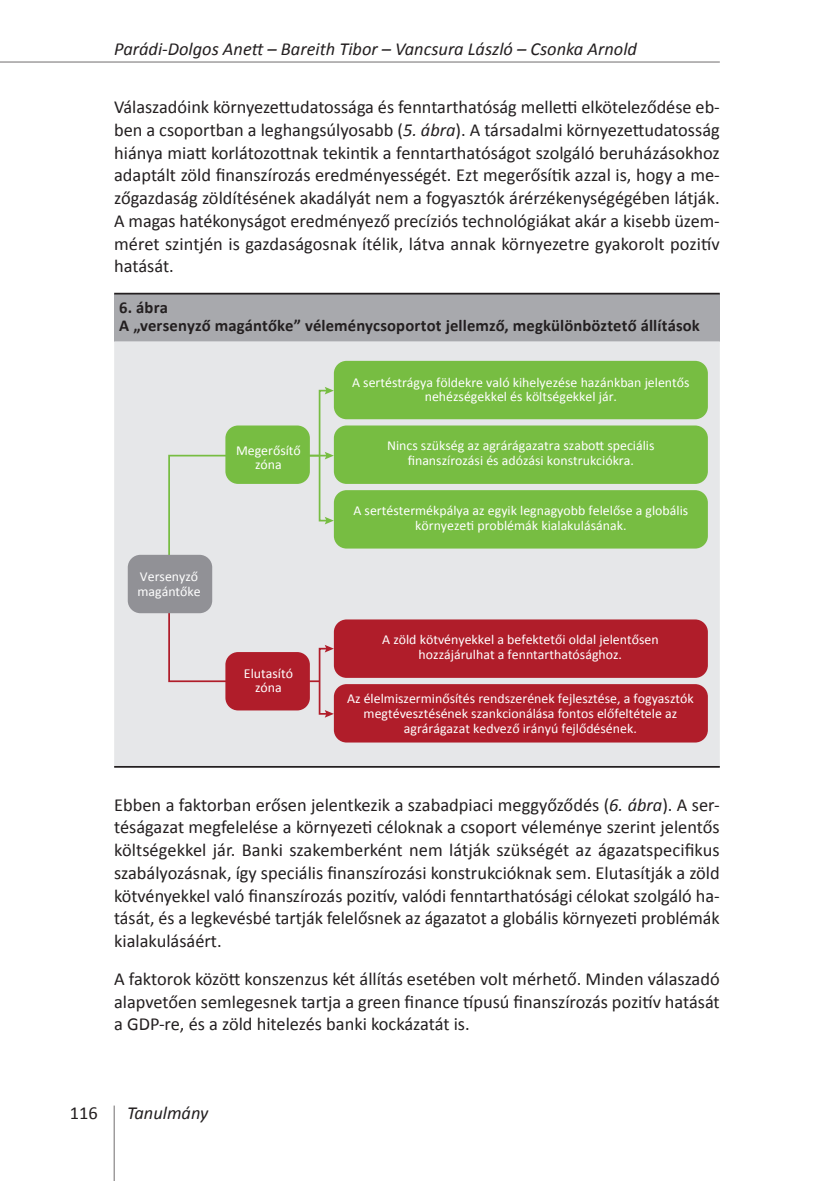
<style>
.page{position:relative;width:834px;height:1181px;background:#fff}
.page>*{position:absolute;margin:0;border:0;box-sizing:border-box;transform-origin:0 0}
.t1{font:18.38px/22.8px "Calibri";color:#231f20;text-align:justify}
.t2{font:italic 18.38px "Calibri";color:#231f20}
.t3{font:700 16.62px/18.4px "Calibri";letter-spacing:.005em;color:#231f20}
.t4{font:13.65px/14.5px "Calibri";color:#fff;text-align:center}
.s1{font-style:italic}
</style>
<div class="page">
<hr style="left:0;top:62px;width:719px;height:1px;background:#231f20">
<hr style="left:114px;top:1105px;width:1px;height:76px;background:#231f20">
<div style="left:114px;top:294px;width:605px;height:47px;background:#a8a9ad"></div>
<div style="left:114px;top:341px;width:605px;height:425px;background:#e6e7e9"></div>
<hr style="left:114px;top:293px;width:605px;height:1px;background:#231f20">
<hr style="left:114px;top:766px;width:605px;height:1px;background:#231f20">
<div style="left:334px;top:361px;width:373px;height:58px;background:#77bd42;border-radius:13px"></div>
<div style="left:334px;top:425px;width:373px;height:59px;background:#77bd42;border-radius:13px"></div>
<div style="left:334px;top:490px;width:373px;height:58px;background:#77bd42;border-radius:13px"></div>
<div style="left:334px;top:619px;width:373px;height:59px;background:#b01d2a;border-radius:13px"></div>
<div style="left:128px;top:555px;width:84px;height:58px;background:#919196;border-radius:13px"></div>
<div style="left:225px;top:425px;width:85px;height:59px;background:#77bd42;border-radius:13px"></div>
<div style="left:225px;top:652px;width:85px;height:58px;background:#b01d2a;border-radius:13px"></div>
<div style="left:334px;top:684px;width:373px;height:58px;background:#b01d2a;border-radius:13px"></div>
<div style="left:318px;top:648px;width:10px;height:67px;border:2px solid #b01d2a"></div>
<svg style="left:325px;top:710px;width:9px;height:7px"></svg>
<div style="left:318px;top:390px;width:10px;height:131px;border:2px solid #77bd42"></div>
<svg style="left:325px;top:387px;width:9px;height:7px"></svg>
<svg style="left:167px;top:452px;width:167px;height:231px"></svg>
<p class="t2" style="left:114px;top:36px;width:524px">Parádi-Dolgos Anett – Bareith Tibor – Vancsura László – Csonka Arnold</p>
<p class="t1" style="left:114px;top:96px;width:607px">Válaszadóink környezettudatossága és fenntarthatóság melletti elköteleződése eb&shy;ben a csoportban a leghangsúlyosabb (<span class="s1">5. ábra</span>). A társadalmi környezettudatosság hiánya miatt korlátozottnak tekintik a fenntarthatóságot szolgáló beruházásokhoz adaptált zöld finanszírozás eredményességét. Ezt megerősítik azzal is, hogy a me&shy;zőgazdaság zöldítésének akadályát nem a fogyasztók árérzékenységégében látják.<br>A magas hatékonyságot eredményező precíziós technológiákat akár a kisebb üzem&shy;méret szintjén is gazdaságosnak ítélik, látva annak környezetre gyakorolt pozitív hatását.</p>
<p class="t3" style="left:119px;top:298px;width:582px">6. ábra<br>A „versenyző magántőke” véleménycsoportot jellemző, megkülönböztető állítások</p>
<p class="t4" style="left:236px;top:443px;width:66px">Megerősítő zóna</p>
<p class="t4" style="left:137px;top:569px;width:65px;text-align:left">Versenyző magántőke</p>
<p class="t4" style="left:244px;top:666px;width:51px">Elutasító zóna</p>
<p class="t4" style="left:352px;top:375px;width:339px">A sertéstrágya földekre való kihelyezése hazánkban jelentős nehézségekkel és költségekkel jár.</p>
<p class="t4" style="left:387px;top:438px;width:269px">Nincs szükség az agrárágazatra szabott speciális finanszírozási és adózási konstrukciókra.</p>
<p class="t4" style="left:353px;top:503px;width:336px">A sertéstermékpálya az egyik legnagyobb felelőse a globális környezeti problémák kialakulásának.</p>
<p class="t4" style="left:382px;top:632px;width:278px">A zöld kötvényekkel a befektetői oldal jelentősen hozzájárulhat a fenntarthatósághoz.</p>
<p class="t4" style="left:347px;top:691px;width:348px">Az élelmiszerminősítés rendszerének fejlesztése, a fogyasztók megtévesztésének szankcionálása fontos előfeltétele az agrárágazat kedvező irányú fejlődésének.</p>
<p class="t1" style="left:114px;top:793px;width:607px">Ebben a faktorban erősen jelentkezik a szabadpiaci meggyőződés (<span class="s1">6. ábra</span>). A ser&shy;téságazat megfelelése a környezeti céloknak a csoport véleménye szerint jelentős költségekkel jár. Banki szakemberként nem látják szükségét az ágazatspecifikus szabályozásnak, így speciális finanszírozási konstrukcióknak sem. Elutasítják a zöld kötvényekkel való finanszírozás pozitív, valódi fenntarthatósági célokat szolgáló ha&shy;tását, és a legkevésbé tartják felelősnek az ágazatot a globális környezeti problémák kialakulásáért.</p>
<p class="t1" style="left:114px;top:967px;width:607px">A faktorok között konszenzus két állítás esetében volt mérhető. Minden válaszadó alapvetően semlegesnek tartja a green finance típusú finanszírozás pozitív hatását a GDP-re, és a zöld hitelezés banki kockázatát is.</p>
<p class="t1" style="left:70px;top:1102px;width:29px">116</p>
<p class="t2" style="left:127px;top:1100px;width:83px">Tanulmány</p>
</div>
